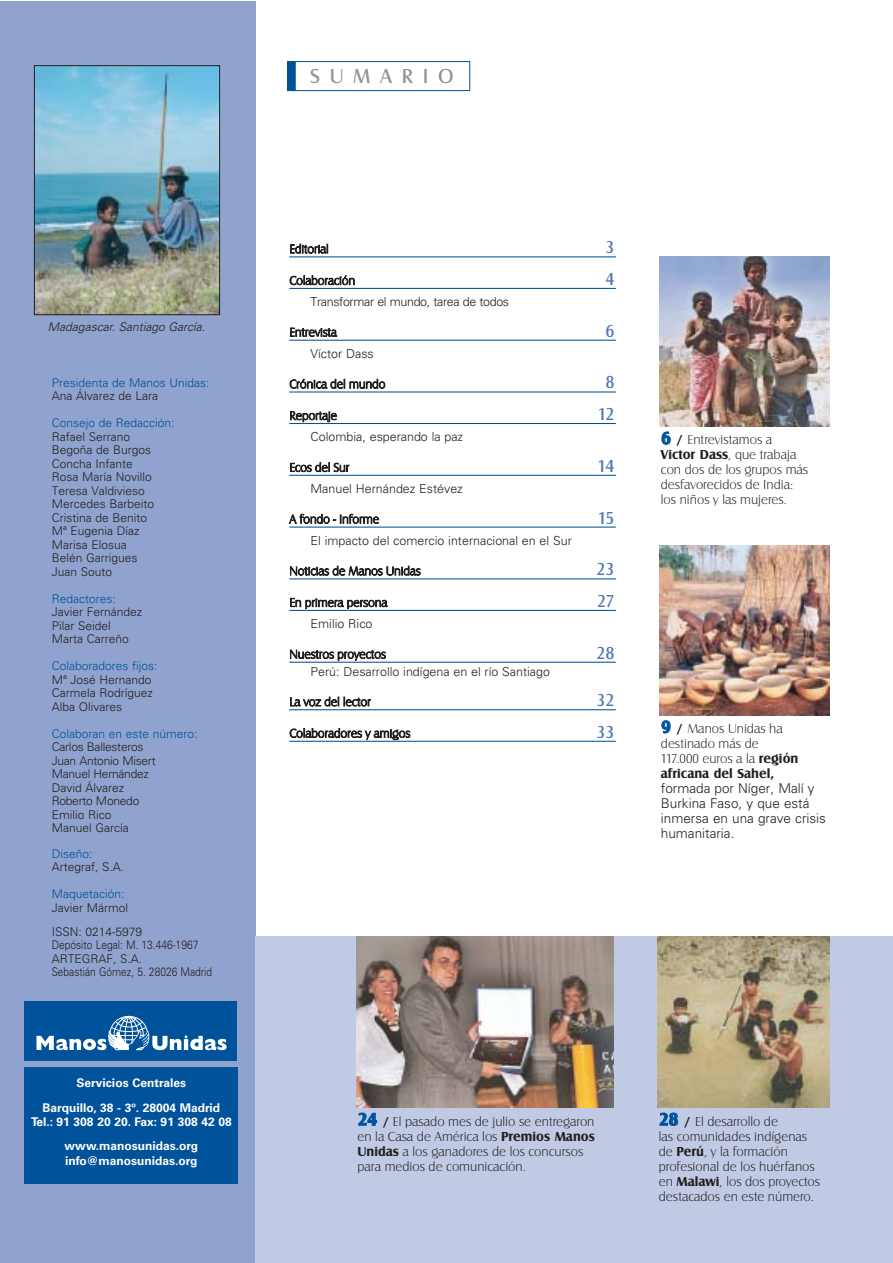
<style>
.page{position:relative;width:893px;height:1263px;background:#fff}
.page>*{position:absolute;margin:0;border:0;box-sizing:border-box;transform-origin:0 0}
.t1{font:21px "Castle T";letter-spacing:.46em;color:#939497}
.t2{font:18px "Castle T";letter-spacing:-.02em;color:#4f75b2}
.t3{font:13.5px/15px "Castle T Ligh";color:#231f1f}
.t4{font:300 13.5px/15px "Univers LT Std";color:#231f1f}
.t5{font:700 13.5px "Castle T";color:#231f1f}
.t6{font:12.45px "Castle T Ligh";color:#231f1f}
.t7{font:300 12.45px "Univers LT Std";color:#231f1f}
.t8{font:300 12.45px "Univers LT Std";letter-spacing:-.03em;color:#231f1f}
.t9{font:300 12px/13.5px "Univers LT Std";color:#231f1f}
.t10{font:300 12px "Univers LT Std";color:#00529b}
.t11{font:700 12px/25.5px "Univers LT Std";color:#fff;text-align:center}
.t12{font:300 12px/13.5px "Univers LT Std";letter-spacing:-.02em;color:#231f1f}
.t13{font:300 12px/13.5px "Univers LT Std";color:#231f1f;scale:.85 1}
.t14{font:italic 300 12px "Univers LT Std";color:#231f1f}
.s1{font-family:"Castle T";font-weight:700;font-size:18px;color:#00529b}
.s2{font-family:"Castle T";font-weight:700}
</style>
<div class="page">
<div style="left:0;top:2px;width:255px;height:1261px;background:#90a3ce"></div>
<div style="left:255px;top:937px;width:637px;height:326px;background:#c1cae4"></div>
<img style="left:658px;top:937px;width:171px;height:170px">
<div style="left:24px;top:1067px;width:213px;height:116px;background:#00529b"></div>
<div style="left:25px;top:1001px;width:212px;height:60px;background:#00529b"></div>
<hr style="left:289px;top:256px;width:327px;height:1px;background:#00529b">
<hr style="left:289px;top:288px;width:327px;height:1px;background:#00529b">
<hr style="left:289px;top:340px;width:327px;height:1px;background:#00529b">
<hr style="left:289px;top:391px;width:327px;height:2px;background:#00529b">
<hr style="left:289px;top:423px;width:327px;height:1px;background:#00529b">
<hr style="left:289px;top:475px;width:327px;height:1px;background:#00529b">
<hr style="left:289px;top:527px;width:327px;height:1px;background:#00529b">
<hr style="left:289px;top:578px;width:327px;height:1px;background:#00529b">
<hr style="left:289px;top:610px;width:327px;height:1px;background:#00529b">
<hr style="left:289px;top:662px;width:327px;height:1px;background:#00529b">
<hr style="left:289px;top:709px;width:327px;height:1px;background:#00529b">
<hr style="left:289px;top:741px;width:327px;height:1px;background:#00529b">
<svg style="left:36px;top:1015px;width:191px;height:35px"></svg>
<img style="left:356px;top:937px;width:257px;height:170px">
<img style="left:36px;top:67px;width:182px;height:246px">
<div style="left:34px;top:65px;width:186px;height:250px;border:1px solid #231f1f"></div>
<div style="left:294px;top:61px;width:176px;height:30px;border:1px solid #00529b"></div>
<div style="left:287px;top:62px;width:8px;height:29px;background:#00529b"></div>
<img style="left:659px;top:546px;width:170px;height:170px">
<img style="left:659px;top:257px;width:170px;height:170px">
<h1 class="t1" style="left:310px;top:68px;width:145px">SUMARIO</h1>
<p class="t14" style="left:48px;top:322px;width:159px">Madagascar. Santiago García.</p>
<p class="t10" style="left:52px;top:378px;width:159px">Presidenta de Manos Unidas:</p>
<p class="t9" style="left:52px;top:390px;width:108px">Ana Álvarez de Lara</p>
<p class="t10" style="left:52px;top:418px;width:124px">Consejo de Redacción:</p>
<p class="t9" style="left:52px;top:431px;width:104px">Rafael Serrano<br>Begoña de Burgos<br>Concha Infante<br>Rosa María Novillo<br>Teresa Valdivieso<br>Mercedes Barbeito<br>Cristina de Benito<br>Mª Eugenia Díaz<br>Marisa Elosua<br>Belén Garrigues<br>Juan Souto</p>
<p class="t10" style="left:52px;top:594px;width:66px">Redactores:</p>
<p class="t9" style="left:52px;top:606px;width:92px">Javier Fernández<br>Pilar Seidel<br>Marta Carreño</p>
<p class="t10" style="left:52px;top:661px;width:107px">Colaboradores fijos:</p>
<p class="t9" style="left:52px;top:674px;width:103px;text-align:justify">Mª José Hernando Carmela Rodríguez Alba Olivares</p>
<p class="t10" style="left:52px;top:729px;width:147px">Colaboran en este número:</p>
<p class="t12" style="left:52px;top:741px;width:105px">Carlos Ballesteros<br>Juan Antonio Misert<br>Manuel Hernández<br>David Álvarez<br>Roberto Monedo<br>Emilio Rico<br>Manuel García</p>
<p class="t10" style="left:52px;top:849px;width:42px">Diseño:</p>
<p class="t9" style="left:52px;top:861px;width:74px">Artegraf, S.A.</p>
<p class="t10" style="left:52px;top:889px;width:74px">Maquetación:</p>
<p class="t9" style="left:52px;top:897px;width:92px;line-height:24px">Javier Mármol<br>ISSN: 0214-5979</p>
<p class="t13" style="left:52px;top:939px;width:190px">Depósito Legal: M. 13.446-1967<br>ARTEGRAF, S.A.<br>Sebastián Gómez, 5. 28026 Madrid</p>
<p class="t11" style="left:43px;top:1070px;width:179px">Servicios Centrales<br>Barquillo, 38 - 3º. 28004 Madrid</p>
<p class="t11" style="left:31px;top:1111px;width:202px;line-height:24px">Tel.: 91 308 20 20. Fax: 91 308 42 08 www.manosunidas.org</p>
<p class="t11" style="left:65px;top:1149px;width:134px">info@manosunidas.org</p>
<p class="t6" style="left:289px;top:244px;width:41px">Editorial</p>
<h2 class="t2" style="left:605px;top:240px;width:11px">3</h2>
<p class="t6" style="left:289px;top:276px;width:67px">Colaboración</p>
<h2 class="t2" style="left:605px;top:272px;width:11px">4</h2>
<p class="t8" style="left:310px;top:297px;width:200px">Transformar el mundo, tarea de todos</p>
<p class="t6" style="left:289px;top:327px;width:49px">Entrevista</p>
<h2 class="t2" style="left:605px;top:324px;width:11px">6</h2>
<p class="t7" style="left:310px;top:349px;width:65px">Víctor Dass</p>
<p class="t6" style="left:289px;top:379px;width:97px">Crónica del mundo</p>
<h2 class="t2" style="left:605px;top:375px;width:11px">8</h2>
<p class="t6" style="left:289px;top:411px;width:49px">Reportaje</p>
<h2 class="t2" style="left:598px;top:407px;width:18px">12</h2>
<p class="t7" style="left:310px;top:432px;width:154px">Colombia, esperando la paz</p>
<p class="t6" style="left:289px;top:463px;width:61px">Ecos del Sur</p>
<h2 class="t2" style="left:597px;top:459px;width:19px">14</h2>
<p class="t7" style="left:310px;top:484px;width:154px">Manuel Hernández Estévez</p>
<p class="t6" style="left:289px;top:514px;width:91px">A fondo - Informe</p>
<h2 class="t2" style="left:597px;top:511px;width:18px">15</h2>
<p class="t7" style="left:310px;top:535px;width:263px">El impacto del comercio internacional en el Sur</p>
<p class="t6" style="left:289px;top:566px;width:133px">Noticias de Manos Unidas</p>
<h2 class="t2" style="left:596px;top:562px;width:20px">23</h2>
<p class="t6" style="left:289px;top:598px;width:99px">En primera persona</p>
<h2 class="t2" style="left:597px;top:594px;width:19px">27</h2>
<p class="t7" style="left:310px;top:619px;width:63px">Emilio Rico</p>
<p class="t6" style="left:289px;top:650px;width:98px">Nuestros proyectos</p>
<h2 class="t2" style="left:596px;top:646px;width:20px">28</h2>
<p class="t7" style="left:310px;top:666px;width:241px">Perú: Desarrollo indígena en el río Santiago</p>
<p class="t6" style="left:289px;top:697px;width:83px">La voz del lector</p>
<h2 class="t2" style="left:596px;top:693px;width:20px">32</h2>
<p class="t6" style="left:289px;top:729px;width:122px">Colaboradores y amigos</p>
<h2 class="t2" style="left:596px;top:725px;width:20px">33</h2>
<p class="t3" style="left:661px;top:433px;width:149px"><span class="s1">6</span> <span class="s2">/</span> Entrevistamos a<br><span class="s2">Victor Dass</span>, que trabaja con dos de los grupos más desfavorecidos de India: los niños y las mujeres.</p>
<p class="t3" style="left:661px;top:722px;width:139px"><span class="s1">9</span> <span class="s2">/</span> Manos Unidas ha destinado más de<br>117.000 euros a la <span class="s2">región</span></p>
<p class="t5" style="left:661px;top:768px;width:115px">africana del Sahel,</p>
<p class="t4" style="left:661px;top:782px;width:167px">formada por Níger, Malí y<br>Burkina Faso, y que está inmersa en una grave crisis humanitaria.</p>
<p class="t3" style="left:357px;top:1114px;width:239px"><span class="s1">24</span> <span class="s2">/</span> El pasado mes de julio se entregaron en la Casa de América los <span class="s2">Premios Manos Unidas</span> a los ganadores de los concursos para medios de comunicación.</p>
<p class="t3" style="left:658px;top:1114px;width:163px"><span class="s1">28</span> <span class="s2">/</span> El desarrollo de<br>las comunidades indígenas de <span class="s2">Perú</span>, y la formación profesional de los huérfanos en <span class="s2">Malawi</span>, los dos proyectos destacados en este número.</p>
</div>
